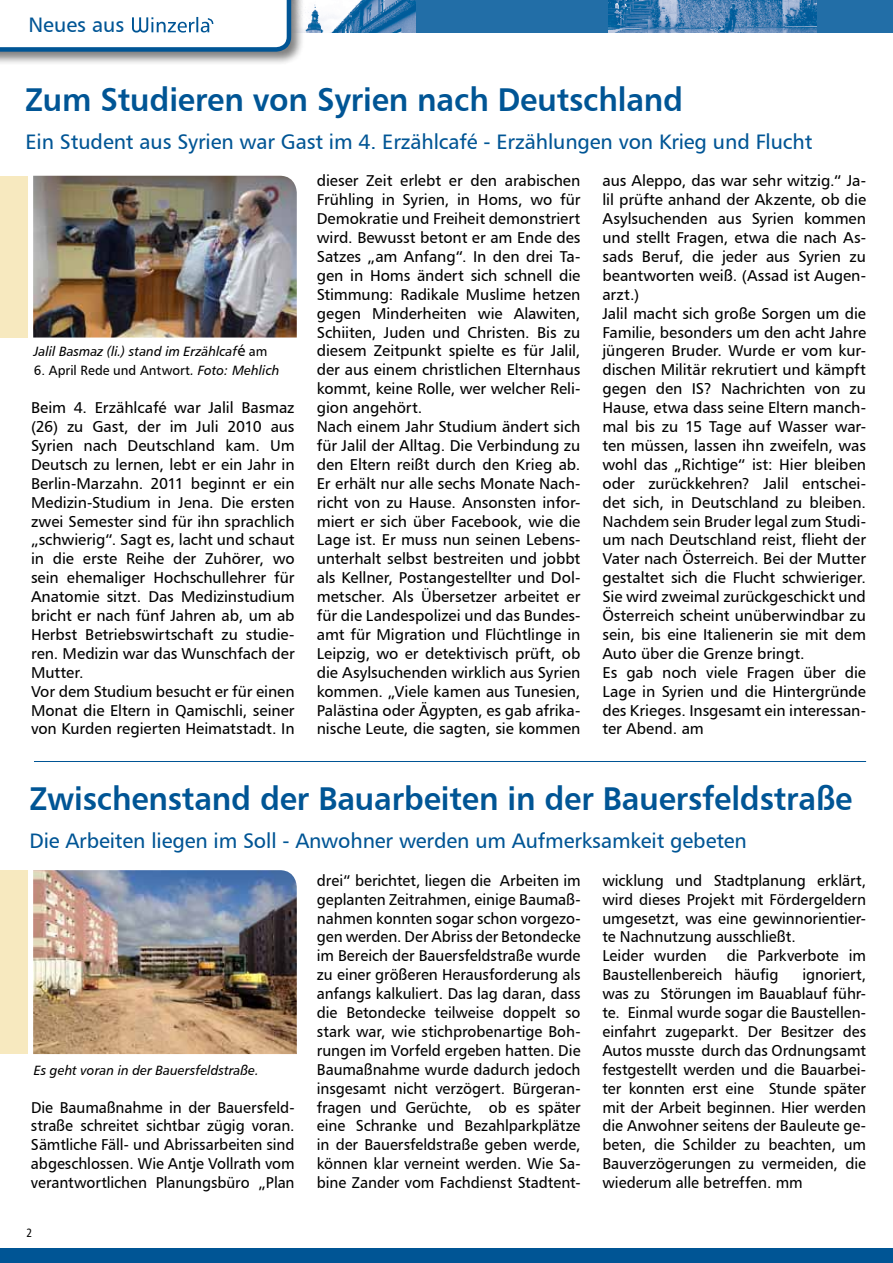
<style>
.page{position:relative;width:893px;height:1263px;background:#fff}
.page>*{position:absolute;margin:0;border:0;box-sizing:border-box;transform-origin:0 0}
.t1{font:33px "Humanist 777 BT Bold B";letter-spacing:-.005em;color:#005595;scale:.95 1}
.t2{font:21px "Humanist 777 BT Roman B";letter-spacing:-.005em;color:#005595}
.t3{font:15.75px/18.9px "Humanist 777 BT Roman B";letter-spacing:-.005em;color:#000}
.t4{font:13.5px "Humanist 777 BT Italic B";letter-spacing:.005em;color:#000}
.t5{font:13.5px "Humanist 777 BT Roman B";letter-spacing:.005em;color:#000}
.t6{font:12px "Humanist 777 BT Roman Condensed B";color:#000}
.s1{font-family:"Humanist 777 BT Roman B";font-size:15.75px}
.s2{font-family:"Humanist 777 BT Roman B"}
.s3{font-family:"Humanist 777 BT Italic B"}
</style>
<div class="page">
<div style="left:266px;top:0;width:627px;height:33px;background:#226ea7"></div>
<img style="left:305px;top:0;width:111px;height:33px">
<img style="left:609px;top:0;width:207px;height:33px">
<div style="left:0;top:0;width:305px;height:66px;background:#000;opacity:.5"></div>
<svg style="left:0;top:0;width:291px;height:52px"></svg>
<div style="left:0;top:1249px;width:893px;height:14px;background:#005595"></div>
<hr style="left:892px;top:176px;width:1px;height:162px;background:#f7e9bf">
<hr style="left:892px;top:917px;width:1px;height:233px;background:#f7e9bf">
<div style="left:0;top:870px;width:27px;height:184px;background:#f7e9bf"></div>
<div style="left:0;top:176px;width:27px;height:162px;background:#f7e9bf"></div>
<img style="left:33px;top:870px;width:264px;height:184px">
<img style="left:33px;top:176px;width:264px;height:162px">
<hr style="left:34px;top:761px;width:832px;height:1px;background:#005595">
<h2 class="t2" style="left:28px;top:11px;width:97px">Neues aus</h2>
<h1 class="t1" style="left:25px;top:78px;width:694px">Zum Studieren von Syrien nach Deutschland</h1>
<h2 class="t2" style="left:26px;top:128px;width:788px">Ein Student aus Syrien war Gast im 4. Erzählcafé - Erzählungen von Krieg und Flucht</h2>
<p class="t4" style="left:34px;top:343px;width:235px">Jalil Basmaz (li.) stand im Erzählcaf<span class="s1">é</span> <span class="s2">am</span></p>
<p class="t5" style="left:34px;top:362px;width:247px">6. April Rede und Antwort<span class="s3">. Foto: Mehlich</span></p>
<p class="t3" style="left:31px;top:398px;width:265px">Beim 4. Erzählcafé war Jalil Basmaz (26) zu Gast, der im Juli 2010 aus Syrien nach Deutschland kam. U m Deutsch zu lernen, lebt er ein Jahr in Berlin-Marzahn. 2011 beginnt er ein Medizin-Studium in Jena. Die ersten zwei Semester sind für ihn sprachlich „schwierig“. Sagt es, lacht und schaut in die erste Reihe der Zuhörer, wo sein ehemaliger Hochschullehrer für Anatomie sitzt. Das Medizinstudium bricht er nach fünf Jahren ab, um ab Herbst Betriebswirtschaft zu studie&shy;ren. Medizin war das Wunschfach der Mutter.<br>Vor dem Studium besucht er für einen Monat die Eltern in Qamischli, seiner von Kurden regierten Heimatstadt. I n</p>
<p class="t3" style="left:317px;top:171px;width:265px">dieser Zeit erlebt er den arabischen Frühling in Syrien, in Homs, wo für Demokratie und Freiheit demonstriert wird. Bewusst betont er am Ende des Satzes „am Anfang“. I n den drei Ta&shy;gen in Homs ändert sich schnell die Stimmung: Radikale Muslime hetzen gegen Minderheiten wie Alawiten, Schiiten, Juden und Christen. Bis zu diesem Zeitpunkt spielte es für Jalil, der aus einem christlichen Elternhaus kommt, keine Rolle, wer welcher Reli&shy;gion angehört.<br>Nach einem Jahr Studium ändert sich für Jalil der Alltag. Die Verbindung zu den Eltern reißt durch den Krieg ab.<br>Er erhält nur alle sechs Monate Nach&shy;richt von zu Hause. Ansonsten infor&shy;miert er sich über Facebook, wie die Lage ist. Er muss nun seinen Lebens&shy;unterhalt selbst bestreiten und jobbt als Kellner, Postangestellter und Dol&shy;metscher. Als Übersetzer arbeitet er für die Landespolizei und das Bundes&shy;amt für Migration und Flüchtlinge in Leipzig, wo er detektivisch prüft, ob die Asylsuchenden wirklich aus Syrien kommen. „Viele kamen aus Tunesien, Palästina oder Ägypten, es gab afrika&shy;nische Leute, die sagten, sie kommen</p>
<p class="t3" style="left:602px;top:171px;width:265px">aus Aleppo, das war sehr witzig.“ Ja&shy;lil prüfte anhand der Akzente, ob die Asylsuchenden aus Syrien kommen und stellt Fragen, etwa die nach As&shy;sads Beruf, die jeder aus Syrien zu beantworten weiß. (Assad ist Augen&shy;arzt.)<br>Jalil macht sich große Sorgen um die Familie, besonders um den acht Jahre jüngeren Bruder. Wurde er vom kur&shy;dischen Militär rekrutiert und kämpft gegen den I S? Nachrichten von zu Hause, etwa dass seine Eltern manch&shy;mal bis zu 15 Tage auf Wasser war&shy;ten müssen, lassen ihn zweifeln, was wohl das „Richtige“ ist: Hier bleiben oder zurückkehren? Jalil entschei&shy;det sich, in Deutschland zu bleiben.<br>Nachdem sein Bruder legal zum Studi&shy;um nach Deutschland reist, flieht der Vater nach Österreich. Bei der Mutter gestaltet sich die Flucht schwieriger.<br>Sie wird zweimal zurückgeschickt und Österreich scheint unüberwindbar zu sein, bis eine Italienerin sie mit dem Auto über die Grenze bringt.<br>Es gab noch viele Fragen über die Lage in Syrien und die Hintergründe des Krieges. I nsgesamt ein interessan&shy;ter Abend. am</p>
<h1 class="t1" style="left:29px;top:778px;width:868px">Zwischenstand der Bauarbeiten in der Bauersfeldstraße</h1>
<h2 class="t2" style="left:29px;top:827px;width:719px">Die Arbeiten liegen im Soll - Anwohner werden um Aufmerksamkeit gebeten</h2>
<p class="t4" style="left:34px;top:1061px;width:226px">Es geht voran in der Bauersfeldstraße.</p>
<p class="t3" style="left:31px;top:1097px;width:265px;text-align:justify">Die Baumaßnahme in der Bauersfeld&shy;straße schreitet sichtbar zügig voran.<br>Sämtliche Fäll- und Abrissarbeiten sind abgeschlossen. Wie Antje Vollrath vom verantwortlichen Planungsbüro „Plan</p>
<p class="t6" style="left:27px;top:1226px;width:7px">2</p>
<p class="t3" style="left:317px;top:870px;width:265px;text-align:justify">drei“ berichtet, liegen die Arbeiten im geplanten Zeitrahmen, einige Baumaß&shy;nahmen konnten sogar schon vorgezo&shy;gen werden. Der Abriss der Betondecke im Bereich der Bauersfeldstraße wurde zu einer größeren Herausforderung als anfangs kalkuliert. Das lag daran, dass die Betondecke teilweise doppelt so stark war, wie stichprobenartige Boh&shy;rungen im Vorfeld ergeben hatten. Die Baumaßnahme wurde dadurch jedoch insgesamt nicht verzögert. Bürgeran&shy;fragen und Gerüchte, ob es später eine Schranke und Bezahlparkplätze in der Bauersfeldstraße geben werde, können klar verneint werden. Wie Sa&shy;bine Zander vom Fachdienst Stadtent-</p>
<p class="t3" style="left:602px;top:870px;width:265px">wicklung und Stadtplanung erklärt, wird dieses Projekt mit Fördergeldern umgesetzt, was eine gewinnorientier&shy;te Nachnutzung ausschließt.<br>Leider wurden</p>
<p class="t3" style="left:602px;top:946px;width:265px;text-indent:124px">die Parkverbote im<br>Baustellenbereich häufig</p>
<p class="t3" style="left:602px;top:965px;width:265px;text-align:justify;text-indent:200px">ignoriert, was zu Störungen im Bauablauf führ&shy;te. Einmal wurde sogar die Baustellen&shy;einfahrt zugeparkt. Der Besitzer des Autos musste durch das Ordnungsamt festgestellt werden und die Bauarbei&shy;ter konnten erst eine Stunde später mit der Arbeit beginnen. Hier werden die Anwohner seitens der Bauleute ge&shy;beten, die Schilder zu beachten, um Bauverzögerungen zu vermeiden, die wiederum alle betreffen. mm</p>
</div>
